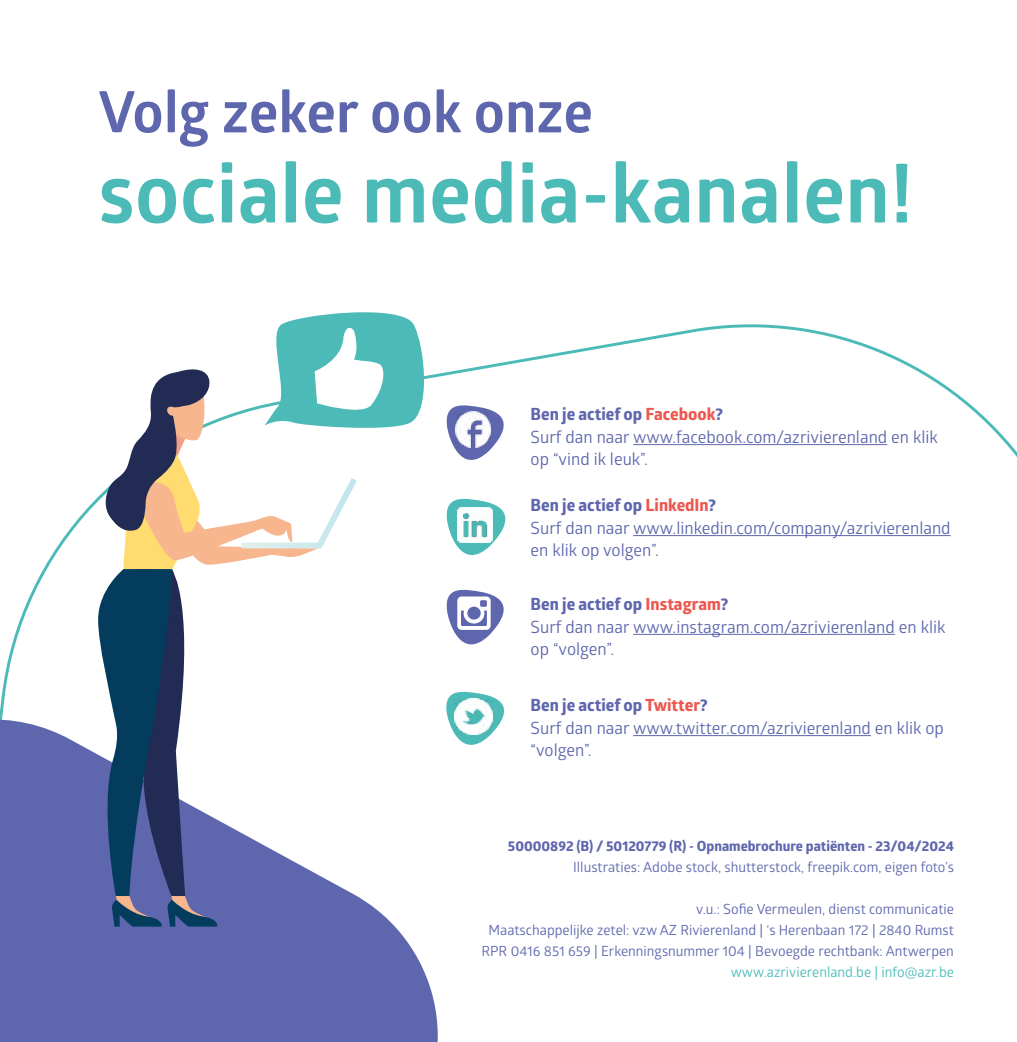
<style>
.page{position:relative;width:1017px;height:1042px;background:#fff}
.page>*{position:absolute;margin:0;border:0;box-sizing:border-box;transform-origin:0 0}
.t1{font:700 82.08px "Glober";color:#4cbbb8}
.t2{font:700 57.4px "Glober";color:#5e67ad}
.t3{font:16.8px/22.4px "Glober";color:#5e67ad}
.t4{font:700 16.8px "Globerx";color:#5e67ad}
.t5{font:14px/21px "Glober";color:#5e67ad;text-align:right}
.t6{font:700 14px "Globerx";color:#5e67ad}
.t7{font:14px "Glober";color:#4cbbb8}
.s1{color:#eb5850}
</style>
<div class="page">
<svg style="left:0;top:324px;width:1017px;height:413px"></svg>
<svg style="left:444px;top:400px;width:76px;height:78px"></svg>
<img style="left:455px;top:412px;width:36px;height:35px">
<svg style="left:443px;top:686px;width:78px;height:59px"></svg>
<img style="left:455px;top:698px;width:38px;height:37px">
<svg style="left:444px;top:493px;width:78px;height:80px"></svg>
<img style="left:457px;top:507px;width:35px;height:35px">
<svg style="left:444px;top:584px;width:76px;height:78px"></svg>
<div style="left:0;top:717px;width:439px;height:325px;background:#5e67ad"></div>
<svg style="left:98px;top:312px;width:333px;height:614px"></svg>
<hr style="left:633px;top:444px;width:254px;height:1px;background:#5e67ad">
<hr style="left:633px;top:535px;width:318px;height:1px;background:#5e67ad">
<hr style="left:633px;top:634px;width:262px;height:1px;background:#5e67ad">
<hr style="left:633px;top:735px;width:238px;height:1px;background:#5e67ad">
<h2 class="t2" style="left:98px;top:72px;width:496px">Volg zeker ook onze</h2>
<h1 class="t1" style="left:98px;top:136px;width:817px">sociale media-kanalen!</h1>
<p class="t4" style="left:531px;top:402px;width:194px">Ben je actief op <span class="s1">Facebook</span>?</p>
<p class="t3" style="left:531px;top:425px;width:409px">Surf dan naar www.facebook.com/azrivierenland en klik op “vind ik leuk”.</p>
<p class="t4" style="left:531px;top:493px;width:187px">Ben je actief op <span class="s1">LinkedIn</span>?</p>
<p class="t3" style="left:531px;top:516px;width:421px">Surf dan naar www.linkedin.com/company/azrivierenland en klik op volgen”.</p>
<p class="t4" style="left:531px;top:592px;width:199px">Ben je actief op <span class="s1">Instagram</span>?</p>
<p class="t3" style="left:531px;top:615px;width:416px">Surf dan naar www.instagram.com/azrivierenland en klik op “volgen”.</p>
<p class="t4" style="left:531px;top:693px;width:179px">Ben je actief op <span class="s1">Twitter</span>?</p>
<p class="t3" style="left:531px;top:716px;width:415px">Surf dan naar www.twitter.com/azrivierenland en klik op “volgen”.</p>
<p class="t6" style="left:508px;top:836px;width:448px">50000892 (B) / 50120779 (R) - Opnamebrochure patiënten - 23/04/2024</p>
<p class="t5" style="left:573px;top:856px;width:382px">Illustraties: Adobe stock, shutterstock, freepik.com, eigen foto’s</p>
<p class="t5" style="left:482px;top:898px;width:474px">v.u.: Sofie Vermeulen, dienst communicatie<br>Maatschappelijke zetel: vzw AZ Rivierenland | ‘s Herenbaan 172 | 2840 Rumst<br>RPR 0416 851 659 | Erkenningsnummer 104 | Bevoegde rechtbank: Antwerpen</p>
<p class="t7" style="left:731px;top:962px;width:225px">www.azrivierenland.be | info@azr.be</p>
</div>
